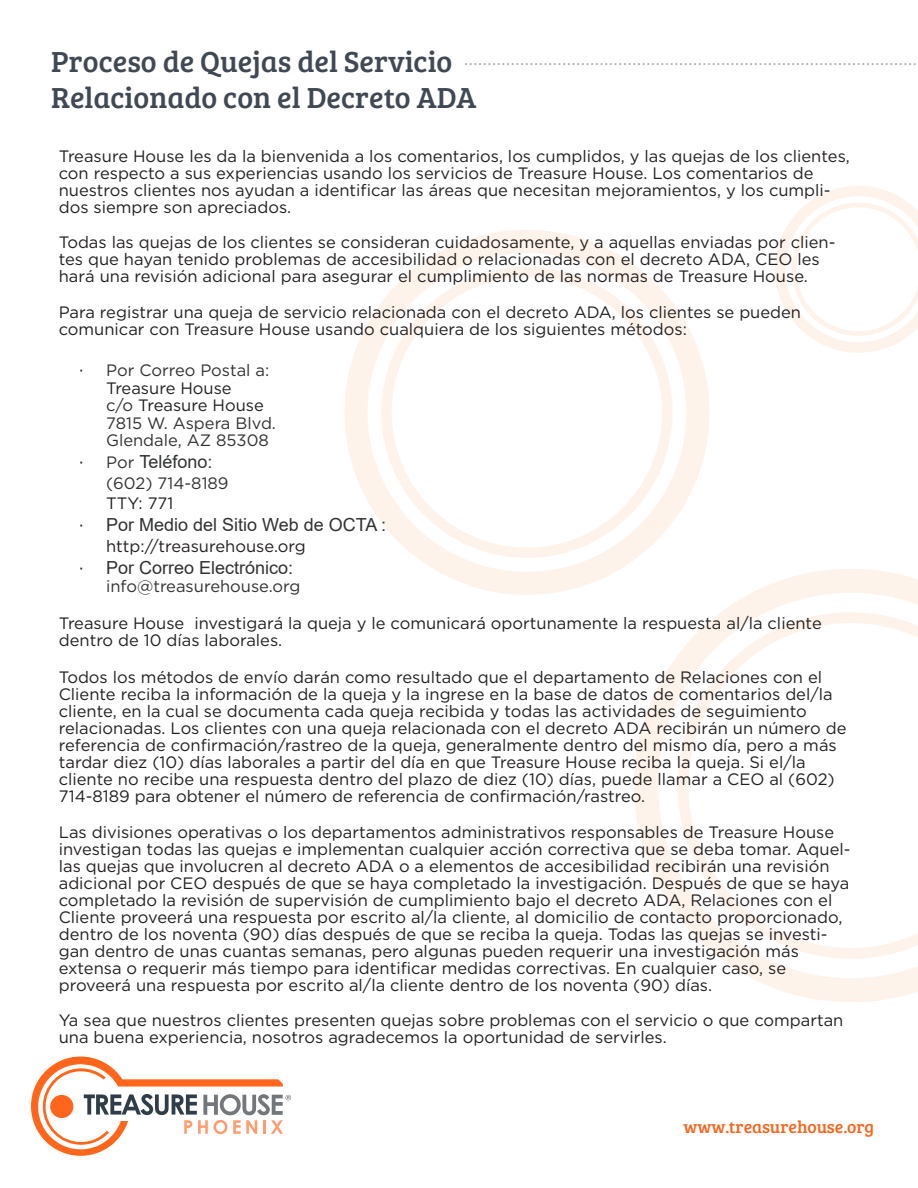
<style>
.page{position:relative;width:918px;height:1188px;background:#fff}
.page>*{position:absolute;margin:0;border:0;box-sizing:border-box;transform-origin:0 0}
.t1{font:30px/36px "Bree Serif";color:#404953}
.t2{font:18px "Arial";color:#313232}
.t3{font:17.55px "Bree Serif";color:#f36821}
.t4{font:16.5px/17px "Gotham";color:#231f20}
.t5{font:16.5px/17.4px "Gotham";color:#313232}
.s1{font-size:18px;color:#231f20}
.s2{color:#231f20}
.s3{font-family:"Gotham";color:#231f20}
.s4{font-family:"Gotham";font-size:16.5px}
</style>
<div class="page">
<svg style="left:634px;top:569px;width:284px;height:433px"></svg>
<svg style="left:677px;top:612px;width:241px;height:347px"></svg>
<svg style="left:344px;top:230px;width:365px;height:365px"></svg>
<svg style="left:381px;top:267px;width:292px;height:291px"></svg>
<svg style="left:775px;top:186px;width:143px;height:167px"></svg>
<svg style="left:31px;top:1057px;width:260px;height:99px"></svg>
<svg style="left:465px;top:63px;width:451px;height:2px"></svg>
<h1 class="t1" style="left:51px;top:42px;width:427px">Proceso de Quejas del Servicio<br>Relacionado con el Decreto ADA</h1>
<p class="t4" style="left:59px;top:147px;width:793px">Treasure House les da la bienvenida a los comentarios, los cumplidos, y las quejas de los clientes, con respecto a sus experiencias usando los servicios de Treasure House. Los comentarios de nuestros clientes nos ayudan a identificar las áreas que necesitan mejoramientos, y los cumpli&shy;dos siempre son apreciados.</p>
<p class="t4" style="left:59px;top:234px;width:778px">Todas las quejas de los clientes se consideran cuidadosamente, y a aquellas enviadas por clien&shy;tes que hayan tenido problemas de accesibilidad o relacionadas con el decreto ADA, CEO les hará una revisión adicional para asegurar el cumplimiento de las normas de Treasure House.</p>
<p class="t4" style="left:59px;top:303px;width:744px">Para registrar una queja de servicio relacionada con el decreto ADA, los clientes se pueden comunicar con Treasure House usando cualquiera de los siguientes métodos:</p>
<p class="t5" style="left:106px;top:361px;width:171px;text-indent:-27px"><span class="s1">·</span> Por Correo Postal a:<br><span class="s2">Treasure House<br></span>c/o <span class="s2">Treasure House<br></span>7815 W. Aspera Blvd.<br>Glendale, AZ 85308</p>
<p class="t2" style="left:79px;top:449px;width:135px"><span class="s3">·</span> <span class="s4">Por</span> Teléfono:</p>
<p class="t5" style="left:106px;top:474px;width:124px">(602) 714-8189</p>
<p class="t4" style="left:106px;top:494px;width:69px">TTY: 771</p>
<p class="t2" style="left:79px;top:513px;width:308px"><span class="s3">·</span> Por Medio del Sitio Web de OCTA :</p>
<p class="t4" style="left:106px;top:537px;width:201px">http://treasurehouse.org</p>
<p class="t2" style="left:79px;top:555px;width:216px"><span class="s3">·</span> Por Correo Electrónico:</p>
<p class="t5" style="left:106px;top:577px;width:196px">info@treasurehouse.org</p>
<p class="t4" style="left:59px;top:614px;width:765px">Treasure House investigará la queja y le comunicará oportunamente la respuesta al/la cliente dentro de 10 días laborales.</p>
<p class="t4" style="left:59px;top:669px;width:789px">Todos los métodos de envío darán como resultado que el departamento de Relaciones con el Cliente reciba la información de la queja y la ingrese en la base de datos de comentarios del/la cliente, en la cual se documenta cada queja recibida y todas las actividades de seguimiento relacionadas. Los clientes con una queja relacionada con el decreto ADA recibirán un número de referencia de confirmación/rastreo de la queja, generalmente dentro del mismo día, pero a más tardar diez (10) días laborales a partir del día en que Treasure House reciba la queja. Si el/la cliente no recibe una respuesta dentro del plazo de diez (10) días, puede llamar a CEO al (602)<br>714-8189 para obtener el número de referencia de confirmación/rastreo.</p>
<p class="t4" style="left:59px;top:823px;width:793px">Las divisiones operativas o los departamentos administrativos responsables de Treasure House investigan todas las quejas e implementan cualquier acción correctiva que se deba tomar. Aquel&shy;las quejas que involucren al decreto ADA o a elementos de accesibilidad recibirán una revisión adicional por CEO después de que se haya completado la investigación. Después de que se haya completado la revisión de supervisión de cumplimiento bajo el decreto ADA, Relaciones con el Cliente proveerá una respuesta por escrito al/la cliente, al domicilio de contacto proporcionado, dentro de los noventa (90) días después de que se reciba la queja. Todas las quejas se investi&shy;gan dentro de unas cuantas semanas, pero algunas pueden requerir una investigación más extensa o requerir más tiempo para identificar medidas correctivas. En cualquier caso, se proveerá una respuesta por escrito al/la cliente dentro de los noventa (90) días.</p>
<p class="t4" style="left:59px;top:1011px;width:786px">Ya sea que nuestros clientes presenten quejas sobre problemas con el servicio o que compartan una buena experiencia, nosotros agradecemos la oportunidad de servirles.</p>
<p class="t3" style="left:684px;top:1114px;width:192px">www.treasurehouse.org</p>
</div>
